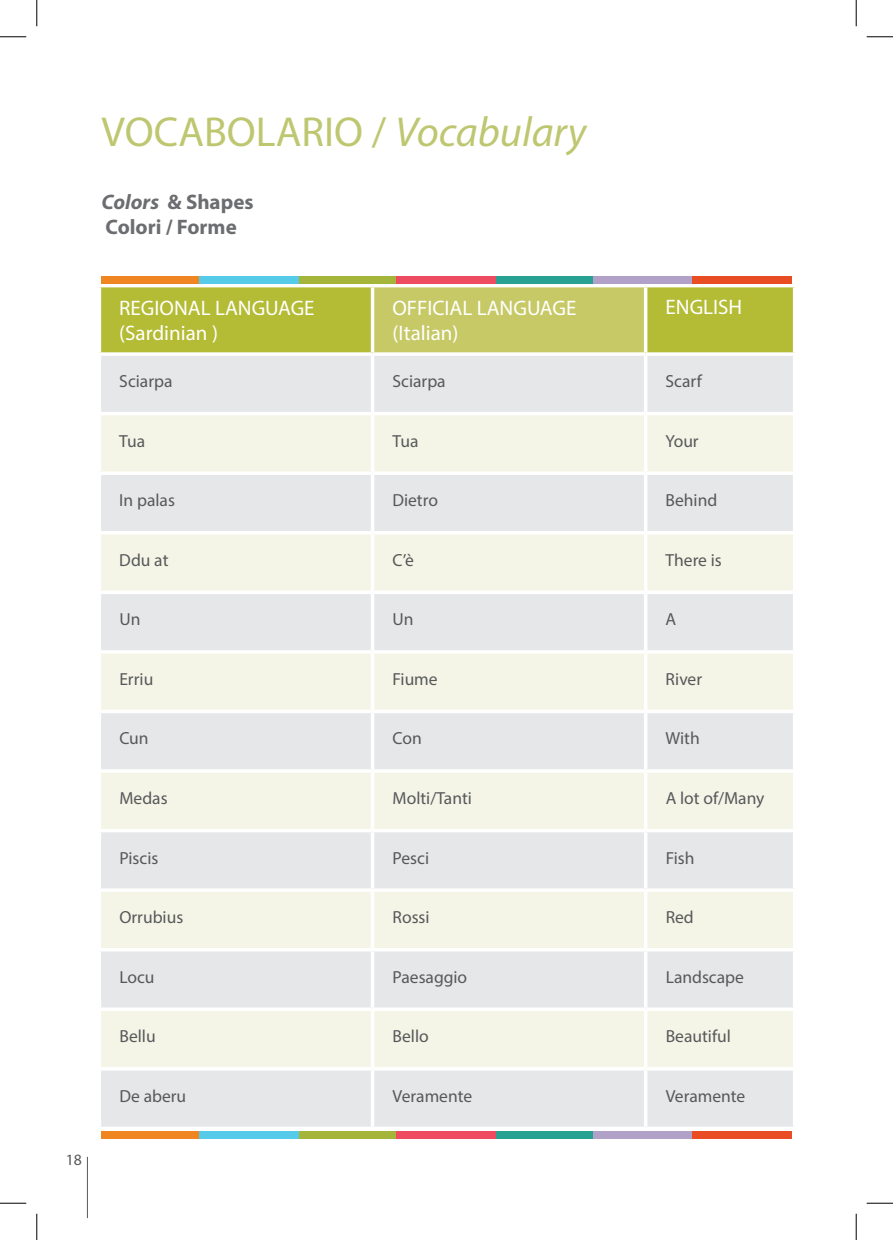
<style>
.page{position:relative;width:893px;height:1240px;background:#fff}
.page>*{position:absolute;margin:0;border:0;box-sizing:border-box;transform-origin:0 0}
.t1{font:42px "Myriad Pro";color:#bec770}
.t2{font:21px/25.2px "Myriad Pro";color:#fff}
.t3{font:700 21px/25.2px "Myriad Pro";color:#6c6d70}
.t4{font:17.5px "Myriad Pro";color:#57585a}
.t5{font:15.75px "Myriad Pro";color:#57585a}
.s1{font-style:italic}
</style>
<div class="page">
<hr style="left:87px;top:1156px;width:1px;height:61px;background:#57585a">
<div style="left:101px;top:287px;width:691px;height:65px;background:#b4bb34"></div>
<div style="left:372px;top:285px;width:273px;height:69px;background:#c6c966"></div>
<div style="left:101px;top:356px;width:691px;height:770px;background:#e6e7e9"></div>
<svg style="left:101px;top:415px;width:691px;height:651px;background:#edeee7"></svg>
<hr style="left:372px;top:284px;width:273px;height:3px;background:#fff">
<svg style="left:370px;top:287px;width:4px;height:65px"></svg>
<svg style="left:643px;top:287px;width:4px;height:65px"></svg>
<svg style="left:792px;top:287px;width:3px;height:65px"></svg>
<svg style="left:99px;top:352px;width:273px;height:1px"></svg>
<svg style="left:372px;top:352px;width:273px;height:2px"></svg>
<svg style="left:645px;top:352px;width:150px;height:2px"></svg>
<svg style="left:370px;top:951px;width:4px;height:56px"></svg>
<svg style="left:643px;top:951px;width:4px;height:56px"></svg>
<svg style="left:792px;top:951px;width:1px;height:56px"></svg>
<svg style="left:101px;top:947px;width:271px;height:4px"></svg>
<svg style="left:370px;top:891px;width:4px;height:56px"></svg>
<svg style="left:372px;top:947px;width:273px;height:4px"></svg>
<svg style="left:370px;top:1010px;width:4px;height:56px"></svg>
<svg style="left:643px;top:891px;width:4px;height:56px"></svg>
<svg style="left:792px;top:892px;width:1px;height:55px"></svg>
<svg style="left:645px;top:947px;width:148px;height:4px"></svg>
<svg style="left:643px;top:1010px;width:4px;height:56px"></svg>
<svg style="left:792px;top:1011px;width:1px;height:55px"></svg>
<hr style="left:98px;top:1007px;width:274px;height:3px;background:#fff">
<hr style="left:372px;top:1007px;width:273px;height:3px;background:#fff">
<hr style="left:645px;top:1007px;width:151px;height:3px;background:#fff">
<svg style="left:370px;top:356px;width:4px;height:56px"></svg>
<svg style="left:643px;top:356px;width:4px;height:56px"></svg>
<svg style="left:792px;top:356px;width:1px;height:56px"></svg>
<svg style="left:370px;top:475px;width:4px;height:56px"></svg>
<svg style="left:643px;top:475px;width:4px;height:56px"></svg>
<svg style="left:792px;top:475px;width:1px;height:56px"></svg>
<svg style="left:370px;top:594px;width:4px;height:56px"></svg>
<svg style="left:643px;top:594px;width:4px;height:56px"></svg>
<svg style="left:792px;top:594px;width:1px;height:56px"></svg>
<svg style="left:370px;top:713px;width:4px;height:56px"></svg>
<svg style="left:643px;top:713px;width:4px;height:56px"></svg>
<svg style="left:792px;top:713px;width:1px;height:56px"></svg>
<hr style="left:98px;top:888px;width:274px;height:3px;background:#fff">
<svg style="left:370px;top:832px;width:4px;height:56px"></svg>
<hr style="left:372px;top:888px;width:273px;height:3px;background:#fff">
<svg style="left:643px;top:832px;width:4px;height:56px"></svg>
<svg style="left:792px;top:832px;width:1px;height:56px"></svg>
<hr style="left:645px;top:888px;width:151px;height:3px;background:#fff">
<hr style="left:98px;top:412px;width:274px;height:3px;background:#fff">
<hr style="left:98px;top:471px;width:274px;height:4px;background:#fff">
<hr style="left:372px;top:412px;width:273px;height:3px;background:#fff">
<svg style="left:370px;top:415px;width:4px;height:56px"></svg>
<hr style="left:372px;top:471px;width:273px;height:4px;background:#fff">
<hr style="left:645px;top:412px;width:151px;height:3px;background:#fff">
<svg style="left:643px;top:415px;width:4px;height:56px"></svg>
<svg style="left:792px;top:415px;width:1px;height:56px"></svg>
<hr style="left:645px;top:471px;width:151px;height:4px;background:#fff">
<hr style="left:98px;top:531px;width:274px;height:3px;background:#fff">
<svg style="left:101px;top:590px;width:271px;height:4px"></svg>
<hr style="left:372px;top:531px;width:273px;height:3px;background:#fff">
<svg style="left:370px;top:534px;width:4px;height:56px"></svg>
<svg style="left:372px;top:590px;width:273px;height:4px"></svg>
<hr style="left:645px;top:531px;width:151px;height:3px;background:#fff">
<svg style="left:643px;top:534px;width:4px;height:56px"></svg>
<svg style="left:792px;top:534px;width:1px;height:56px"></svg>
<svg style="left:645px;top:590px;width:148px;height:4px"></svg>
<hr style="left:98px;top:650px;width:274px;height:3px;background:#fff">
<svg style="left:101px;top:709px;width:271px;height:4px"></svg>
<hr style="left:372px;top:650px;width:273px;height:3px;background:#fff">
<svg style="left:370px;top:653px;width:4px;height:56px"></svg>
<svg style="left:372px;top:709px;width:273px;height:4px"></svg>
<hr style="left:645px;top:650px;width:151px;height:3px;background:#fff">
<svg style="left:643px;top:653px;width:4px;height:56px"></svg>
<svg style="left:792px;top:654px;width:1px;height:55px"></svg>
<svg style="left:645px;top:709px;width:148px;height:4px"></svg>
<hr style="left:98px;top:769px;width:274px;height:3px;background:#fff">
<svg style="left:101px;top:828px;width:271px;height:4px"></svg>
<hr style="left:372px;top:769px;width:273px;height:3px;background:#fff">
<svg style="left:370px;top:772px;width:4px;height:56px"></svg>
<svg style="left:372px;top:828px;width:273px;height:4px"></svg>
<hr style="left:645px;top:769px;width:151px;height:3px;background:#fff">
<svg style="left:643px;top:772px;width:4px;height:56px"></svg>
<svg style="left:792px;top:773px;width:1px;height:55px"></svg>
<svg style="left:645px;top:828px;width:148px;height:4px"></svg>
<svg style="left:101px;top:1066px;width:271px;height:4px"></svg>
<svg style="left:372px;top:1066px;width:273px;height:4px"></svg>
<svg style="left:370px;top:1070px;width:4px;height:56px"></svg>
<svg style="left:645px;top:1066px;width:148px;height:4px"></svg>
<svg style="left:643px;top:1070px;width:4px;height:56px"></svg>
<svg style="left:792px;top:1070px;width:1px;height:56px"></svg>
<div style="left:101px;top:1131px;width:99px;height:7px;background:#ef8621"></div>
<div style="left:297px;top:1131px;width:100px;height:7px;background:#a4b539"></div>
<div style="left:495px;top:1131px;width:99px;height:7px;background:#27a191"></div>
<div style="left:199px;top:1131px;width:99px;height:7px;background:#55cae9"></div>
<div style="left:396px;top:1131px;width:99px;height:7px;background:#ef4b60"></div>
<div style="left:593px;top:1131px;width:99px;height:7px;background:#b1a0c7"></div>
<div style="left:692px;top:1131px;width:99px;height:7px;background:#e84d24"></div>
<div style="left:101px;top:276px;width:99px;height:7px;background:#ef8621"></div>
<div style="left:297px;top:276px;width:100px;height:7px;background:#a4b539"></div>
<div style="left:495px;top:276px;width:99px;height:7px;background:#27a191"></div>
<div style="left:199px;top:276px;width:99px;height:7px;background:#55cae9"></div>
<div style="left:396px;top:276px;width:99px;height:7px;background:#ef4b60"></div>
<div style="left:593px;top:276px;width:99px;height:7px;background:#b1a0c7"></div>
<div style="left:692px;top:276px;width:99px;height:7px;background:#e84d24"></div>
<svg style="left:0;top:36px;width:26px;height:1px"></svg>
<svg style="left:866px;top:36px;width:26px;height:1px"></svg>
<svg style="left:0;top:1202px;width:26px;height:1px"></svg>
<svg style="left:866px;top:1202px;width:26px;height:1px"></svg>
<svg style="left:36px;top:0;width:1px;height:26px"></svg>
<svg style="left:36px;top:1213px;width:1px;height:26px"></svg>
<svg style="left:855px;top:0;width:1px;height:26px"></svg>
<svg style="left:855px;top:1213px;width:1px;height:26px"></svg>
<h1 class="t1" style="left:101px;top:106px;width:486px">VOCABOLARIO / <span class="s1">Vocabulary</span></h1>
<p class="t3" style="left:101px;top:189px;width:154px"><span class="s1">Colors</span> &amp; Shapes<br>Colori / Forme</p>
<p class="t5" style="left:66px;top:1150px;width:18px">18</p>
<p class="t2" style="left:119px;top:295px;width:197px">REGIONAL LANGUAGE (Sardinian )</p>
<p class="t2" style="left:392px;top:295px;width:185px">OFFICIAL LANGUAGE (Italian)</p>
<p class="t2" style="left:665px;top:294px;width:78px">ENGLISH</p>
<p class="t4" style="left:119px;top:370px;width:55px">Sciarpa</p>
<p class="t4" style="left:392px;top:370px;width:55px">Sciarpa</p>
<p class="t4" style="left:665px;top:370px;width:38px">Scarf</p>
<p class="t4" style="left:119px;top:430px;width:27px">Tua</p>
<p class="t4" style="left:392px;top:430px;width:27px">Tua</p>
<p class="t4" style="left:665px;top:430px;width:35px">Your</p>
<p class="t4" style="left:119px;top:489px;width:57px">In palas</p>
<p class="t4" style="left:392px;top:489px;width:47px">Dietro</p>
<p class="t4" style="left:665px;top:489px;width:53px">Behind</p>
<p class="t4" style="left:119px;top:549px;width:51px">Ddu at</p>
<p class="t4" style="left:392px;top:549px;width:23px">C’è</p>
<p class="t4" style="left:665px;top:549px;width:58px">There is</p>
<p class="t4" style="left:119px;top:608px;width:23px">Un</p>
<p class="t4" style="left:392px;top:608px;width:23px">Un</p>
<p class="t4" style="left:665px;top:608px;width:12px">A</p>
<p class="t4" style="left:119px;top:668px;width:35px">Erriu</p>
<p class="t4" style="left:392px;top:668px;width:47px">Fiume</p>
<p class="t4" style="left:665px;top:668px;width:38px">River</p>
<p class="t4" style="left:119px;top:727px;width:31px">Cun</p>
<p class="t4" style="left:392px;top:727px;width:31px">Con</p>
<p class="t4" style="left:665px;top:727px;width:36px">With</p>
<p class="t4" style="left:119px;top:787px;width:50px">Medas</p>
<p class="t4" style="left:392px;top:787px;width:81px">Molti/Tanti</p>
<p class="t4" style="left:665px;top:787px;width:100px">A lot of/Many</p>
<p class="t4" style="left:119px;top:846px;width:40px">Piscis</p>
<p class="t4" style="left:392px;top:846px;width:38px">Pesci</p>
<p class="t4" style="left:665px;top:846px;width:30px">Fish</p>
<p class="t4" style="left:119px;top:906px;width:65px">Orrubius</p>
<p class="t4" style="left:392px;top:906px;width:39px">Rossi</p>
<p class="t4" style="left:665px;top:906px;width:30px">Red</p>
<p class="t4" style="left:119px;top:966px;width:37px">Locu</p>
<p class="t4" style="left:392px;top:966px;width:76px">Paesaggio</p>
<p class="t4" style="left:665px;top:966px;width:80px">Landscape</p>
<p class="t4" style="left:119px;top:1025px;width:38px">Bellu</p>
<p class="t4" style="left:392px;top:1025px;width:38px">Bello</p>
<p class="t4" style="left:665px;top:1025px;width:67px">Beautiful</p>
<p class="t4" style="left:119px;top:1085px;width:68px">De aberu</p>
<p class="t4" style="left:392px;top:1085px;width:81px">Veramente</p>
<p class="t4" style="left:665px;top:1085px;width:81px">Veramente</p>
</div>
